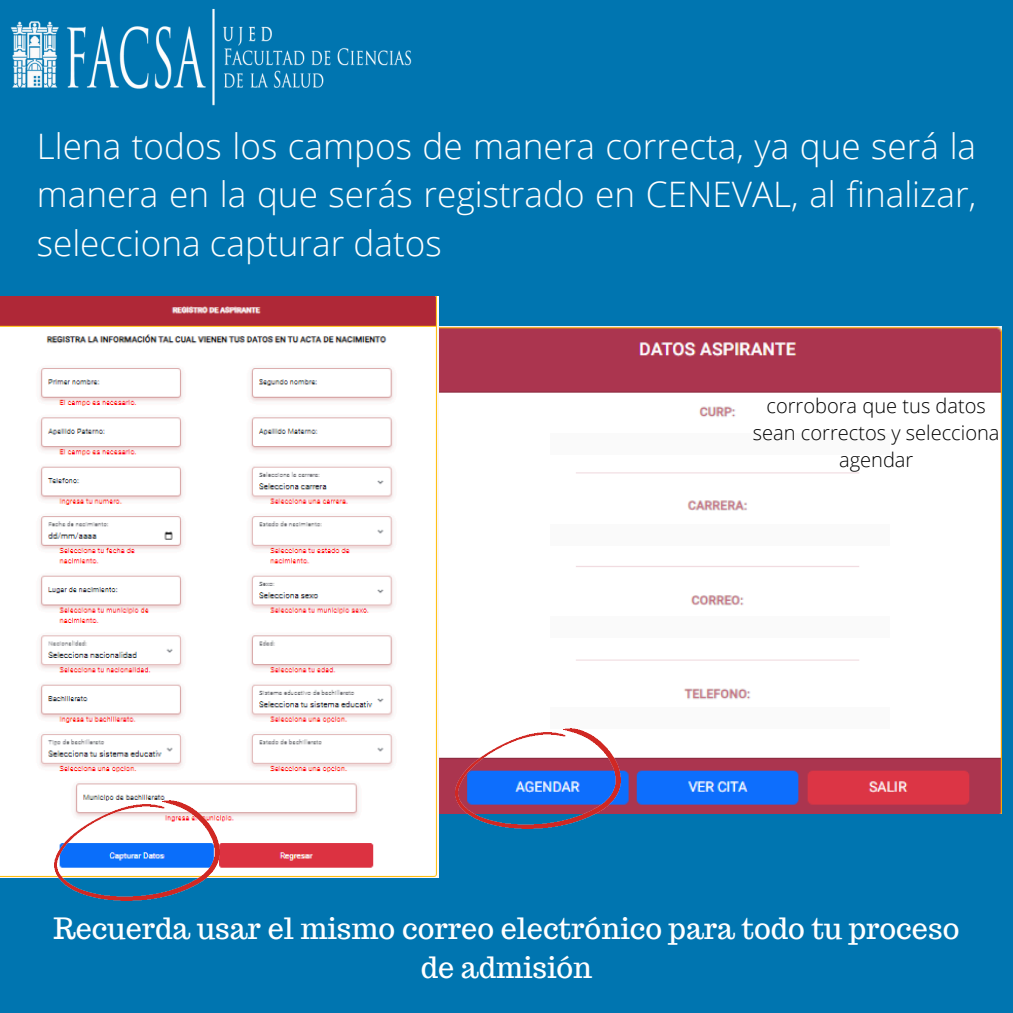
<style>
.page{position:relative;width:1013px;height:1013px;background:#fff}
.page>*{position:absolute;margin:0;border:0;box-sizing:border-box;transform-origin:0 0}
.t1{font:300 35.12px/48.8px "Open Sans";color:#fff;text-align:justify}
.t2{font:28.75px/39.4px "Trocchi";color:#fff;text-align:center}
.t3{font:300 20px/27.2px "Open Sans";color:#000;text-align:center}
</style>
<div class="page">
<div style="left:0;top:0;width:1012px;height:1012px;background:#0075b0"></div>
<img style="left:10px;top:8px;width:402px;height:98px">
<img style="left:0;top:296px;width:439px;height:581px">
<img style="left:54px;top:800px;width:165px;height:101px">
<img style="left:439px;top:326px;width:562px;height:487px">
<div style="left:550px;top:433px;width:339px;height:22px;background:#fafafa"></div>
<div style="left:550px;top:524px;width:339px;height:22px;background:#fafafa"></div>
<div style="left:550px;top:615px;width:339px;height:22px;background:#fafafa"></div>
<div style="left:550px;top:707px;width:339px;height:21px;background:#fafafa"></div>
<img style="left:455px;top:728px;width:165px;height:101px">
<p class="t1" style="left:37px;top:121px;width:941px">Llena todos los campos de manera correcta, ya que será la manera en la que serás registrado en CENEVAL, al finalizar, selecciona capturar datos</p>
<h1 class="t3" style="left:753px;top:391px;width:248px">corrobora que tus datos sean correctos y selecciona agendar</h1>
<p class="t2" style="left:54px;top:908px;width:907px">Recuerda usar el mismo correo electrónico para todo tu proceso de admisión</p>
</div>
